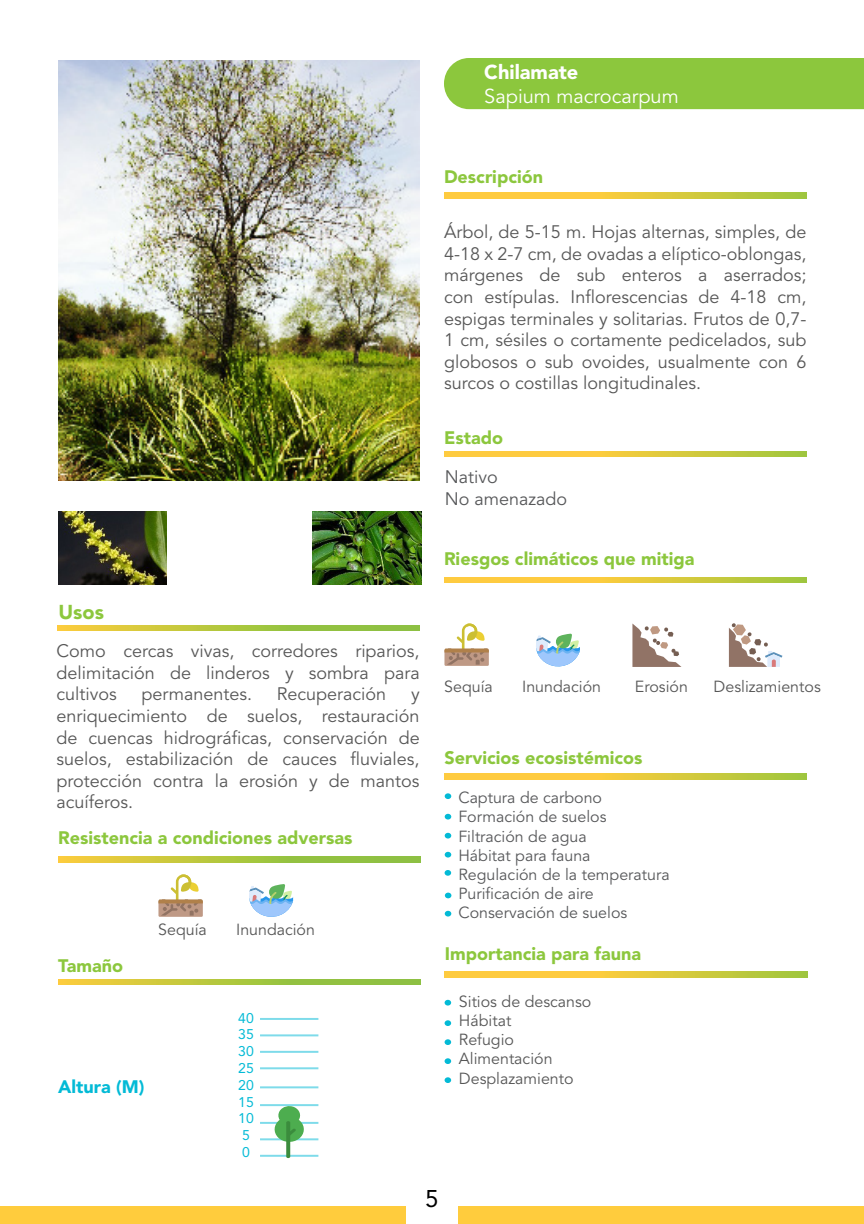
<style>
.page{position:relative;width:864px;height:1224px;background:#fff}
.page>*{position:absolute;margin:0;border:0;box-sizing:border-box;transform-origin:0 0}
.t1{font:24px "Avenir LT Std";color:#000}
.t2{font:20px "Avenir LT Std";color:#fff}
.t3{font:900 20px "Avenir LT Std";color:#fff}
.t4{font:900 20px "Avenir LT Std";color:#8cc73d}
.t5{font:18px/21.6px "Avenir LT Std";color:#575757;text-align:justify}
.t6{font:900 18px "Avenir LT Std";color:#8cc73d}
.t7{font:18px/21.6px "Avenir LT Std";color:#57585a}
.t8{font:900 18px "Avenir LT Std";color:#03bad6}
.t9{font:16px/19.2px "Avenir LT Std";color:#57585a}
.t10{font:16px/19.2px "Avenir LT Std";color:#575757}
.t11{font:14px/16.8px "Avenir LT Std";color:#03bad6}
</style>
<div class="page">
<div style="left:0;top:1207px;width:864px;height:17px;background:#ffcc3d"></div>
<div style="left:406px;top:1171px;width:52px;height:53px;background:#fff"></div>
<div style="left:444px;top:58px;width:420px;height:51px;background:#8cc73d"></div>
<img style="left:58px;top:60px;width:362px;height:420px">
<img style="left:59px;top:511px;width:108px;height:74px">
<img style="left:313px;top:511px;width:108px;height:74px">
<svg style="left:444px;top:192px;width:362px;height:6px;background:#e2c93e"></svg>
<svg style="left:444px;top:624px;width:45px;height:42px"></svg>
<svg style="left:536px;top:634px;width:44px;height:33px"></svg>
<svg style="left:632px;top:624px;width:50px;height:43px"></svg>
<svg style="left:729px;top:623px;width:53px;height:44px"></svg>
<svg style="left:445px;top:1000px;width:6px;height:6px"></svg>
<svg style="left:445px;top:1020px;width:6px;height:6px"></svg>
<svg style="left:445px;top:1039px;width:6px;height:6px"></svg>
<svg style="left:445px;top:1058px;width:6px;height:6px"></svg>
<svg style="left:444px;top:451px;width:363px;height:6px;background:#e1c93e"></svg>
<svg style="left:444px;top:577px;width:362px;height:6px;background:#e2c93e"></svg>
<svg style="left:444px;top:774px;width:363px;height:6px;background:#e1c93e"></svg>
<svg style="left:445px;top:972px;width:362px;height:5px;background:#e2c93e"></svg>
<svg style="left:445px;top:793px;width:6px;height:6px"></svg>
<svg style="left:445px;top:814px;width:6px;height:6px"></svg>
<svg style="left:445px;top:833px;width:6px;height:6px"></svg>
<svg style="left:445px;top:852px;width:6px;height:6px"></svg>
<svg style="left:445px;top:870px;width:6px;height:6px"></svg>
<svg style="left:445px;top:893px;width:6px;height:5px"></svg>
<svg style="left:445px;top:911px;width:6px;height:6px"></svg>
<hr style="left:260px;top:1018px;width:58px;height:2px;background:#03bad6">
<hr style="left:260px;top:1034px;width:58px;height:2px;background:#03bad6">
<hr style="left:260px;top:1051px;width:58px;height:2px;background:#03bad6">
<hr style="left:260px;top:1067px;width:58px;height:2px;background:#03bad6">
<hr style="left:260px;top:1086px;width:58px;height:2px;background:#03bad6">
<hr style="left:260px;top:1104px;width:58px;height:2px;background:#03bad6">
<hr style="left:260px;top:1122px;width:58px;height:2px;background:#03bad6">
<hr style="left:260px;top:1138px;width:58px;height:2px;background:#03bad6">
<hr style="left:260px;top:1155px;width:58px;height:2px;background:#03bad6">
<svg style="left:286px;top:1121px;width:4px;height:37px"></svg>
<svg style="left:273px;top:1105px;width:33px;height:38px"></svg>
<svg style="left:58px;top:625px;width:362px;height:6px;background:#b4c53f"></svg>
<svg style="left:58px;top:856px;width:362px;height:6px;background:#b4c53f"></svg>
<svg style="left:158px;top:874px;width:45px;height:43px"></svg>
<svg style="left:249px;top:884px;width:44px;height:33px"></svg>
<svg style="left:58px;top:979px;width:363px;height:6px;background:#b4c53f"></svg>
<svg style="left:445px;top:1077px;width:6px;height:6px"></svg>
<p class="t3" style="left:484px;top:60px;width:96px">Chilamate</p>
<p class="t2" style="left:484px;top:85px;width:196px">Sapium macrocarpum</p>
<p class="t6" style="left:444px;top:166px;width:101px">Descripción</p>
<p class="t5" style="left:444px;top:222px;width:364px">Árbol, de 5-15 m. Hojas alternas, simples, de 4-18 x 2-7 cm, de ovadas a elíptico-oblongas, márgenes de sub enteros a aserrados; con estípulas. Inflorescencias de 4-18 cm, espigas terminales y solitarias. Frutos de 0,7- 1 cm, sésiles o cortamente pedicelados, sub globosos o sub ovoides, usualmente con 6 surcos o costillas longitudinales.</p>
<p class="t6" style="left:444px;top:427px;width:60px">Estado</p>
<p class="t7" style="left:445px;top:467px;width:124px">Nativo<br>No amenazado</p>
<p class="t4" style="left:58px;top:600px;width:47px">Usos</p>
<p class="t5" style="left:57px;top:641px;width:365px">Como cercas vivas, corredores riparios, delimitación de linderos y sombra para cultivos</p>
<p class="t5" style="left:142px;top:684px;width:112px">permanentes.</p>
<p class="t5" style="left:277px;top:684px;width:111px">Recuperación</p>
<p class="t5" style="left:57px;top:684px;width:365px;text-indent:354px">y enriquecimiento de suelos, restauración de cuencas hidrográficas, conservación de suelos, estabilización de cauces fluviales, protección contra la erosión y de mantos acuíferos.</p>
<p class="t6" style="left:58px;top:827px;width:296px">Resistencia a condiciones adversas</p>
<p class="t6" style="left:58px;top:955px;width:66px">Tamaño</p>
<p class="t10" style="left:158px;top:920px;width:50px">Sequía</p>
<p class="t10" style="left:236px;top:920px;width:80px">Inundación</p>
<p class="t8" style="left:58px;top:1076px;width:88px">Altura (M)</p>
<p class="t11" style="left:238px;top:1010px;width:17px">40<br>35<br>30<br>25<br>20<br>15<br>10<br>5<br>0</p>
<p class="t6" style="left:444px;top:548px;width:252px">Riesgos climáticos que mitiga</p>
<p class="t10" style="left:444px;top:677px;width:50px">Sequía</p>
<p class="t10" style="left:522px;top:677px;width:80px">Inundación</p>
<p class="t10" style="left:635px;top:677px;width:55px">Erosión</p>
<p class="t10" style="left:714px;top:677px;width:109px">Deslizamientos</p>
<p class="t6" style="left:445px;top:747px;width:199px">Servicios ecosistémicos</p>
<p class="t9" style="left:458px;top:789px;width:213px">Captura de carbono<br>Formación de suelos<br>Filtración de agua<br>Hábitat para fauna<br>Regulación de la temperatura<br>Purificación de aire<br>Conservación de suelos</p>
<p class="t6" style="left:445px;top:943px;width:198px">Importancia para fauna</p>
<p class="t10" style="left:459px;top:992px;width:134px">Sitios de descanso<br>Hábitat<br>Refugio<br>Alimentación<br>Desplazamiento</p>
<h1 class="t1" style="left:425px;top:1185px;width:15px">5</h1>
</div>
